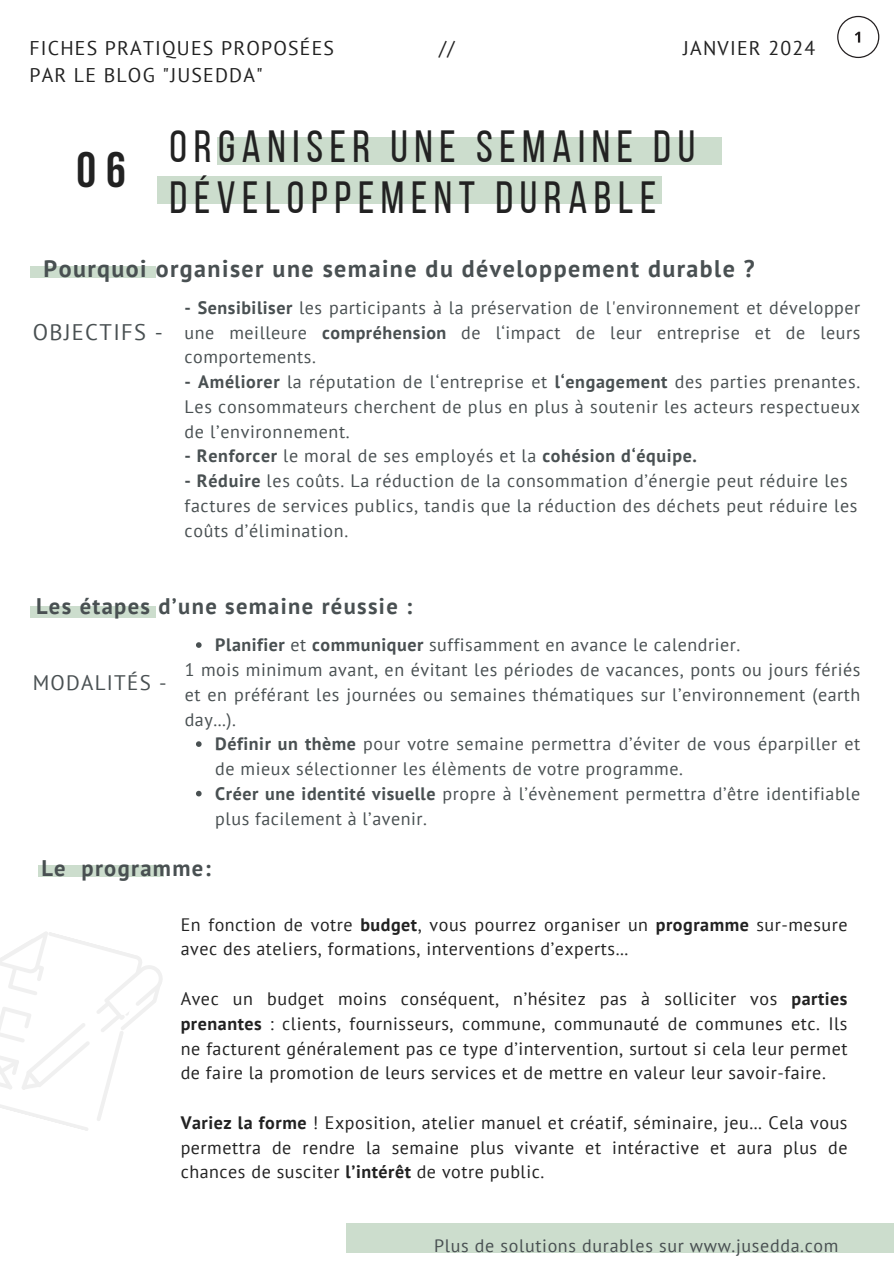
<style>
.page{position:relative;width:894px;height:1264px;background:#fff}
.page>*{position:absolute;margin:0;border:0;box-sizing:border-box;transform-origin:0 0}
.t1{font:700 49.65px "Bebas Neue";color:#222}
.t2{font:45px/51.8px "Bebas Neue";letter-spacing:.145em;color:#222}
.t3{font:700 24px "PT Sans";letter-spacing:.06em;color:#495052}
.t4{font:700 22.5px "PT Sans";letter-spacing:.06em;color:#495052}
.t5{font:22.5px "PT Sans";letter-spacing:.06em;color:#495052}
.t6{font:21px "PT Sans";letter-spacing:.06em;color:#495052}
.t7{font:19.8px "PT Sans";letter-spacing:.06em;color:#222}
.t8{font:18px/24.8px "PT Sans";letter-spacing:.03em;color:#495052;text-align:justify}
.t9{font:18px/24.8px "PT Sans";letter-spacing:.03em;color:#222;text-align:justify}
.t10{font:700 18px "PT Sans";letter-spacing:.035em;color:#495052}
.s1{font-weight:700}
.s2{font-weight:400}
</style>
<div class="page">
<div style="left:158px;top:176px;width:504px;height:27px;background:#ccddcd"></div>
<div style="left:30px;top:266px;width:126px;height:11px;background:#ccddcd"></div>
<div style="left:346px;top:1222px;width:547px;height:30px;background:#ccddcd"></div>
<svg style="left:837px;top:16px;width:42px;height:42px"></svg>
<div style="left:218px;top:138px;width:503px;height:27px;background:#ccddcd"></div>
<svg style="left:0;top:932px;width:163px;height:199px"></svg>
<div style="left:38px;top:865px;width:126px;height:11px;background:#ccddcd"></div>
<div style="left:30px;top:606px;width:126px;height:11px;background:#ccddcd"></div>
<svg style="left:196px;top:642px;width:5px;height:6px"></svg>
<svg style="left:196px;top:741px;width:5px;height:6px"></svg>
<svg style="left:196px;top:790px;width:5px;height:6px"></svg>
<p class="t7" style="left:29px;top:35px;width:306px">FICHES PRATIQUES PROPOSÉES</p>
<h3 class="t7" style="left:683px;top:35px;width:133px">JANVIER 2024</h3>
<p class="t7" style="left:29px;top:62px;width:235px">PAR LE BLOG "JUSEDDA"</p>
<p class="t7" style="left:439px;top:35px;width:17px">//</p>
<p class="t1" style="left:76px;top:150px;width:51px">06</p>
<p class="t2" style="left:169px;top:124px;width:527px">ORGANISER UNE SEMAINE DU<br>DÉVELOPPEMENT DURABLE</p>
<h4 class="t3" style="left:44px;top:253px;width:712px">Pourquoi organiser une semaine du développement durable ?</h4>
<p class="t5" style="left:33px;top:317px;width:132px">OBJECTIFS -</p>
<h1 class="t8" style="left:184px;top:295px;width:677px"><span class="s1">- Sensibiliser</span> les participants à la préservation de l'environnement et développer une meilleure <span class="s1">compréhension</span> de l‘impact de leur entreprise et de leurs comportements.</h1>
<p class="t8" style="left:184px;top:369px;width:677px"><span class="s1">- Améliorer</span> la réputation de l‘entreprise et <span class="s1">l‘engagement</span> des parties prenantes.<br>Les consommateurs cherchent de plus en plus à soutenir les acteurs respectueux de l’environnement.</p>
<p class="t10" style="left:184px;top:444px;width:514px">- Renforcer <span class="s2">le moral de ses employés et la</span> cohésion d‘équipe.</p>
<p class="t8" style="left:184px;top:468px;width:674px;text-align:left"><span class="s1">- Réduire</span> les coûts. La réduction de la consommation d’énergie peut réduire les factures de services publics, tandis que la réduction des déchets peut réduire les coûts d’élimination.</p>
<p class="t4" style="left:36px;top:591px;width:377px">Les étapes d’une semaine réussie :</p>
<p class="t6" style="left:33px;top:668px;width:135px">MODALITÉS -</p>
<h4 class="t8" style="left:215px;top:632px;width:526px"><span class="s1">Planifier</span> et <span class="s1">communiquer</span> suffisamment en avance le calendrier.</h4>
<h3 class="t8" style="left:185px;top:657px;width:677px">1 mois minimum avant, en évitant les périodes de vacances, ponts ou jours fériés et en préférant les journées ou semaines thématiques sur l’environnement (earth day...).</h3>
<p class="t8" style="left:215px;top:731px;width:646px"><span class="s1">Définir un thème</span> pour votre semaine permettra d’éviter de vous éparpiller et de mieux sélectionner les élèments de votre programme.</p>
<p class="t8" style="left:215px;top:780px;width:646px"><span class="s1">Créer une identité visuelle</span> propre à l’évènement permettra d’être identifiable plus facilement à l’avenir.</p>
<p class="t4" style="left:41px;top:853px;width:26px">Le</p>
<h4 class="t4" style="left:81px;top:853px;width:131px">programme:</h4>
<h3 class="t9" style="left:181px;top:911px;width:668px">En fonction de votre <span class="s1">budget</span>, vous pourrez organiser un <span class="s1">programme</span> sur-mesure avec des ateliers, formations, interventions d’experts...</h3>
<p class="t9" style="left:181px;top:985px;width:668px">Avec un budget moins conséquent, n’hésitez pas à solliciter vos <span class="s1">parties prenantes</span> : clients, fournisseurs, commune, communauté de communes etc. Ils ne facturent généralement pas ce type d’intervention, surtout si cela leur permet de faire la promotion de leurs services et de mettre en valeur leur savoir-faire.</p>
<p class="t9" style="left:181px;top:1109px;width:668px"><span class="s1">Variez la forme</span> ! Exposition, atelier manuel et créatif, séminaire, jeu... Cela vous permettra de rendre la semaine plus vivante et intéractive et aura plus de chances de susciter <span class="s1">l’intérêt</span> de votre public.</p>
<h2 class="t8" style="left:434px;top:1233px;width:405px">Plus de solutions durables sur www.jusedda.com</h2>
</div>
